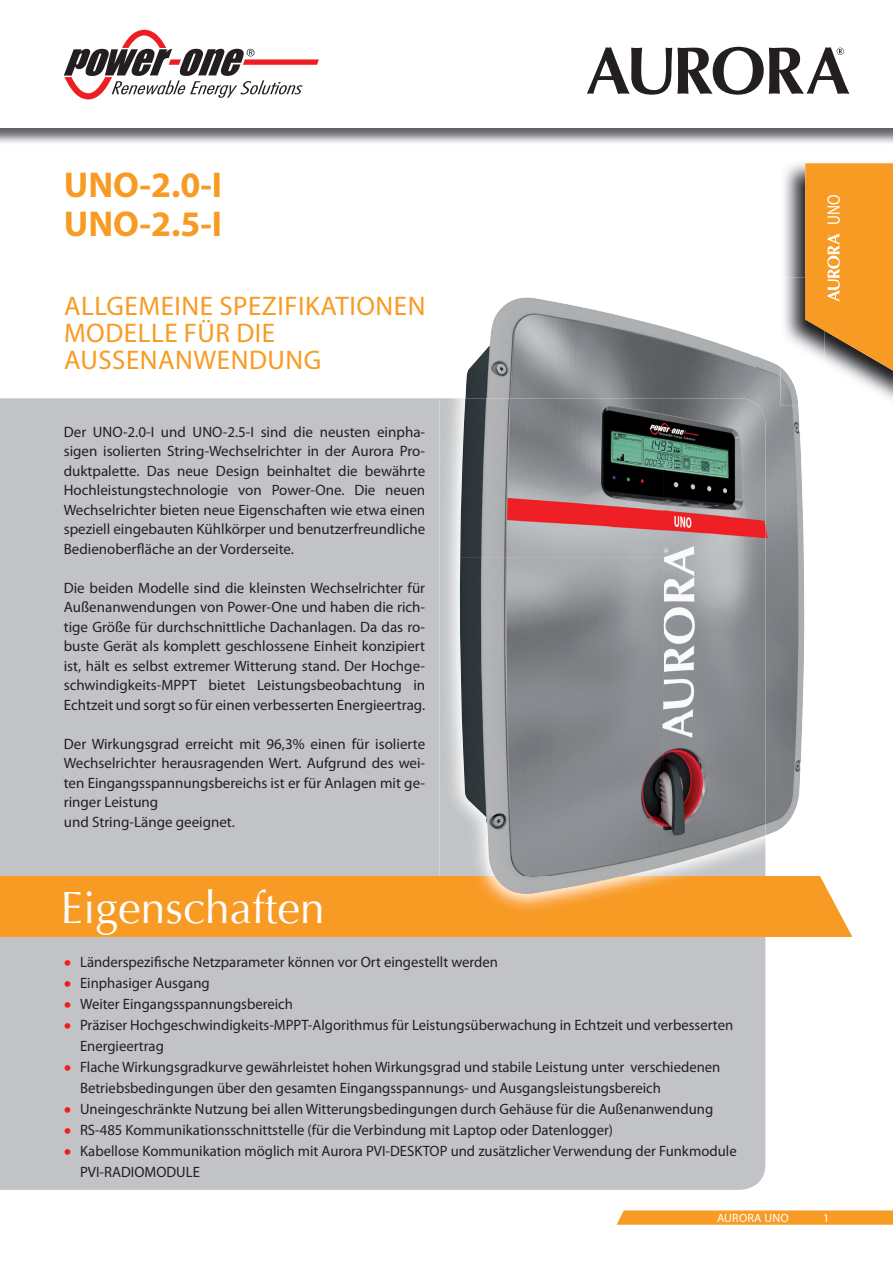
<style>
.page{position:relative;width:893px;height:1263px;background:#fff}
.page>*{position:absolute;margin:0;border:0;box-sizing:border-box;transform-origin:0 0}
.t1{font:45px "Optima";color:#fff}
.t2{font:700 36px/39px "Myriad Pro";color:#f89b24}
.t3{font:27px/27px "Myriad Pro";letter-spacing:.02em;color:#f89b24}
.t4{font:27px/21px "Myriad Pro";color:#ee1d23}
.t5{font:18px "Myriad Pro";color:#fff;scale:.85 1}
.t6{font:15px/19.5px "Myriad Pro";color:#231f20;text-align:justify}
.t7{font:12px "Myriad Pro";letter-spacing:.02em;color:#fff}
</style>
<div class="page">
<div style="left:0;top:398px;width:765px;height:792px;background:#c2c3c6"></div>
<div style="left:0;top:876px;width:852px;height:61px;background:#f89b24"></div>
<svg style="left:617px;top:1210px;width:276px;height:15px;background:#f8a031"></svg>
<img style="left:784px;top:163px;width:109px;height:237px">
<svg style="left:805px;top:163px;width:88px;height:220px;background:#ea9c38"></svg>
<img style="left:0;top:128px;width:893px;height:15px">
<svg style="left:64px;top:30px;width:255px;height:69px"></svg>
<svg style="left:587px;top:47px;width:262px;height:48px"></svg>
<img style="left:765px;top:835px;width:1px;height:41px">
<img style="left:440px;top:398px;width:22px;height:478px">
<img style="left:664px;top:867px;width:101px;height:9px">
<img style="left:440px;top:876px;width:384px;height:37px">
<img style="left:784px;top:278px;width:40px;height:122px">
<img style="left:805px;top:278px;width:19px;height:53px">
<img style="left:465px;top:297px;width:291px;height:101px">
<img style="left:756px;top:356px;width:48px;height:479px">
<img style="left:460px;top:398px;width:204px;height:319px">
<img style="left:664px;top:398px;width:101px;height:469px">
<img style="left:462px;top:717px;width:202px;height:159px">
<img style="left:495px;top:876px;width:130px;height:18px">
<img style="left:780px;top:367px;width:18px;height:39px">
<h2 class="t2" style="left:64px;top:164px;width:160px">UNO-2.0-I<br>UNO-2.5-I</h2>
<h3 class="t3" style="left:64px;top:292px;width:363px">ALLGEMEINE SPEZIFIKATIONEN<br>MODELLE FÜR DIE<br>AUSSENANWENDUNG</h3>
<p class="t6" style="left:64px;top:421px;width:363px">Der UNO-2.0-I und UNO-2.5-I sind die neusten einpha&shy;sigen isolierten String-Wechselrichter in der Aurora Pro&shy;duktpalette. Das neue Design beinhaltet die bewährte Hochleistungstechnologie von Power-One. Die neuen Wechselrichter bieten neue Eigenschaften wie etwa einen speziell eingebauten Kühlkörper und benutzerfreundliche Bedienoberfläche an der Vorderseite.</p>
<p class="t6" style="left:64px;top:577px;width:363px">Die beiden Modelle sind die kleinsten Wechselrichter für Außenanwendungen von Power-One und haben die rich&shy;tige Größe für durchschnittliche Dachanlagen. Da das ro&shy;buste Gerät als komplett geschlossene Einheit konzipiert ist, hält es selbst extremer Witterung stand. Der Hochge&shy;schwindigkeits-MPPT bietet Leistungsbeobachtung in Echtzeit und sorgt so für einen verbesserten Energieertrag.</p>
<p class="t6" style="left:64px;top:733px;width:363px;text-align:left">Der Wirkungsgrad erreicht mit 96,3% einen für isolierte Wechselrichter herausragenden Wert. Aufgrund des wei&shy;ten Eingangsspannungsbereichs ist er für Anlagen mit ge&shy;ringer Leistung<br>und String-Länge geeignet.</p>
<h1 class="t1" style="left:61px;top:882px;width:266px">Eigenschaften</h1>
<h3 class="t4" style="left:64px;top:950px;width:9px;text-align:justify">• • • •</h3>
<h3 class="t4" style="left:64px;top:1044px;width:9px;line-height:42px">• •</h3>
<h3 class="t4" style="left:64px;top:1118px;width:9px">• •</h3>
<p class="t6" style="left:80px;top:951px;width:658px;line-height:21px;text-align:left">Länderspezifische Netzparameter können vor Ort eingestellt werden<br>Einphasiger Ausgang<br>Weiter Eingangsspannungsbereich<br>Präziser Hochgeschwindigkeits-MPPT-Algorithmus für Leistungsüberwachung in Echtzeit und verbesserten Energieertrag<br>Flache Wirkungsgradkurve gewährleistet hohen Wirkungsgrad und stabile Leistung unter verschiedenen Betriebsbedingungen über den gesamten Eingangsspannungs- und Ausgangsleistungsbereich Uneingeschränkte Nutzung bei allen Witterungsbedingungen durch Gehäuse für die Außenanwendung RS-485 Kommunikationsschnittstelle (für die Verbindung mit Laptop oder Datenlogger)<br>Kabellose Kommunikation möglich mit Aurora PVI-DESKTOP und zusätzlicher Verwendung der Funkmodule PVI-RADIOMODULE</p>
<p class="t5" style="left:823px;top:225px;width:37px;rotate:-90deg">UNO</p>
<p class="t7" style="left:717px;top:1210px;width:73px">AURORA UNO</p>
<p class="t7" style="left:823px;top:1210px;width:8px">1</p>
</div>
